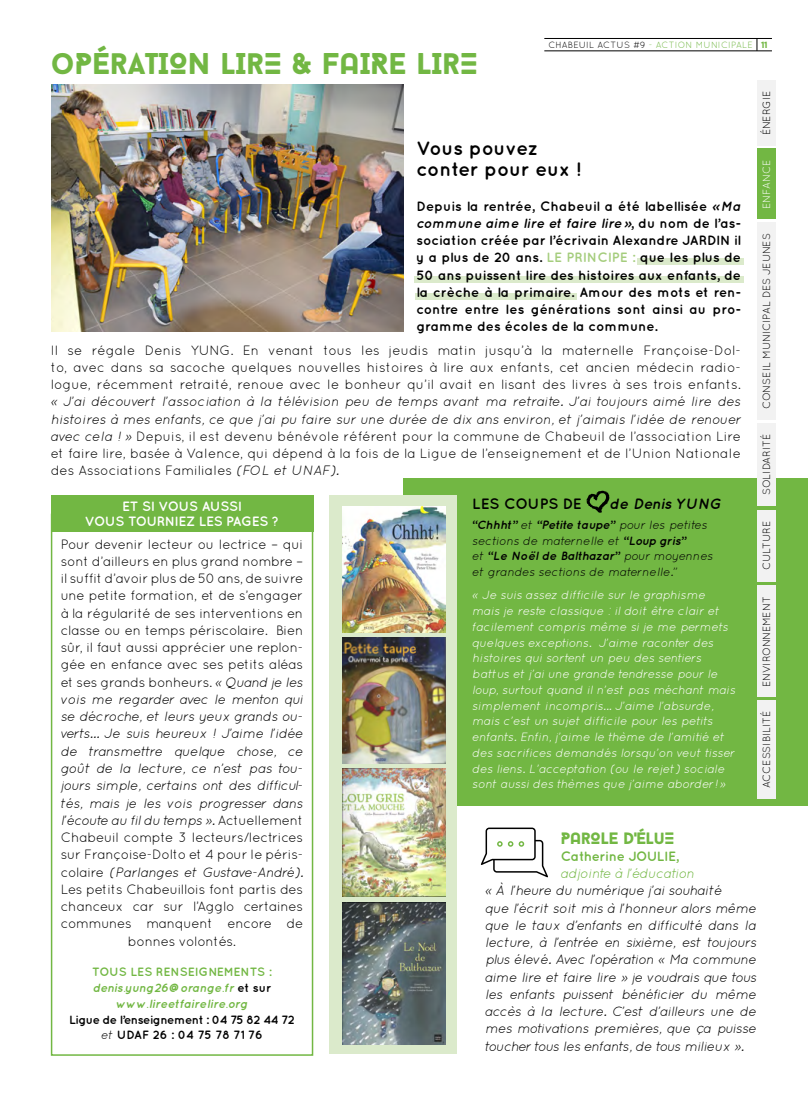
<style>
.page{position:relative;width:808px;height:1106px;background:#fff}
.page>*{position:absolute;margin:0;border:0;box-sizing:border-box;transform-origin:0 0}
.t1{font:900 30px "Baron Neue";color:#72b743}
.t2{font:700 19.5px/21px "Quicksand";letter-spacing:-.01em;color:#000}
.t3{font:900 16.5px "Baron Neue";letter-spacing:-.02em;color:#72b743}
.t4{font:italic 700 15px "Quicksand";color:#000}
.t5{font:700 15px "Quicksand";color:#000}
.t6{font:13.5px/17.2px "Quicksand";letter-spacing:-.02em;color:#000;text-align:justify}
.t7{font:italic 13.5px/17.2px "Quicksand";letter-spacing:-.02em;color:#000;text-align:justify}
.t8{font:700 13.5px/17.2px "Quicksand";color:#000;text-align:justify}
.t9{font:700 13.5px/15px "Quicksand";letter-spacing:-.02em;color:#fff;text-align:center}
.t10{font:italic 13.5px "Quicksand";letter-spacing:-.02em;color:#72b743}
.t11{font:700 13.5px "Quicksand";letter-spacing:-.02em;color:#72b743}
.t12{font:italic 12px/15.8px "Quicksand";color:#fff}
.t13{font:italic 12px/15.8px "Quicksand";color:#000}
.t14{font:italic 700 12px/15.8px "Quicksand";color:#72b743;text-align:center}
.t15{font:700 12px/15.8px "Quicksand";letter-spacing:-.04em;color:#000;text-align:center}
.t16{font:10.5px "Quicksand";color:#000}
.t17{font:10.5px "Quicksand";color:#fff}
.t18{font:9px "Quicksand";letter-spacing:.03em;color:#72b743}
.t19{font:900 9px "Baron Neue";color:#72b743}
.s1{color:#000}
.s2{font-style:italic}
.s3{color:#a5cd7d}
.s4{font-style:normal}
.s5{font-weight:700}
.s6{font-style:normal;color:#000}
.s7{font-weight:400;font-style:italic}
</style>
<div class="page">
<div style="left:51px;top:513px;width:262px;height:542px;border:2px solid #72b743"></div>
<div style="left:51px;top:495px;width:262px;height:36px;background:#72b743"></div>
<div style="left:637px;top:258px;width:107px;height:7px;background:#dbeacb"></div>
<div style="left:415px;top:276px;width:329px;height:6px;background:#dbeacb"></div>
<div style="left:415px;top:293px;width:161px;height:6px;background:#dbeacb"></div>
<svg style="left:757px;top:39px;width:1px;height:12px"></svg>
<img style="left:51px;top:84px;width:353px;height:248px">
<div style="left:404px;top:478px;width:404px;height:327px;background:#72b743"></div>
<svg style="left:586px;top:490px;width:24px;height:23px"></svg>
<div style="left:330px;top:495px;width:127px;height:559px;background:#dbeacb"></div>
<img style="left:342px;top:902px;width:103px;height:142px">
<img style="left:342px;top:506px;width:104px;height:127px">
<img style="left:342px;top:637px;width:104px;height:126px">
<img style="left:342px;top:768px;width:103px;height:128px">
<hr style="left:544px;top:38px;width:228px;height:1px;background:#000">
<hr style="left:544px;top:51px;width:228px;height:1px;background:#000">
<svg style="left:481px;top:827px;width:67px;height:50px"></svg>
<div style="left:757px;top:80px;width:19px;height:65px;background:#f2f2f2"></div>
<div style="left:757px;top:149px;width:19px;height:70px;background:#72b743"></div>
<div style="left:757px;top:222px;width:19px;height:197px;background:#f2f2f2"></div>
<div style="left:757px;top:423px;width:19px;height:83px;background:#f2f2f2"></div>
<div style="left:757px;top:510px;width:19px;height:71px;background:#f2f2f2"></div>
<div style="left:757px;top:585px;width:19px;height:112px;background:#f2f2f2"></div>
<div style="left:757px;top:700px;width:19px;height:98px;background:#f2f2f2"></div>
<h1 class="t1" style="left:51px;top:44px;width:428px">OPÉRATION LIRE &amp; FAIRE LIRE</h1>
<p class="t18" style="left:548px;top:39px;width:206px"><span class="s1">CHABEUIL ACTUS #9</span> - ACTION MUNICIPALE</p>
<p class="t19" style="left:761px;top:39px;width:7px">11</p>
<p class="t16" style="left:760px;top:135px;width:46px;rotate:-90deg">ÉNERGIE</p>
<p class="t17" style="left:760px;top:209px;width:51px;rotate:-90deg">ENFANCE</p>
<p class="t16" style="left:760px;top:409px;width:177px;rotate:-90deg">CONSEIL MUNICIPAL DES JEUNES</p>
<p class="t16" style="left:760px;top:495px;width:63px;rotate:-90deg">SOLIDARITÉ</p>
<p class="t16" style="left:760px;top:570px;width:50px;rotate:-90deg">CULTURE</p>
<p class="t16" style="left:760px;top:687px;width:92px;rotate:-90deg">ENVIRONNEMENT</p>
<p class="t16" style="left:760px;top:788px;width:79px;rotate:-90deg">ACCESSIBILITÉ</p>
<h2 class="t2" style="left:416px;top:137px;width:166px">Vous pouvez conter pour eux !</h2>
<p class="t8" style="left:416px;top:197px;width:326px">Depuis la rentrée, Chabeuil a été labellisée <span class="s2">«Ma commune aime lire et faire lire»</span>, du nom de l’as&shy;sociation créée par l’écrivain Alexandre JARDIN il y a plus de 20 ans. <span class="s3">LE PRINCIPE :</span> que les plus de 50 ans puissent lire des histoires aux enfants, de la crèche à la primaire. Amour des mots et ren&shy;contre entre les générations sont ainsi au pro&shy;gramme des écoles de la commune.</p>
<p class="t6" style="left:51px;top:341px;width:692px">Il se régale Denis YUNG. En venant tous les jeudis matin jusqu’à la maternelle Françoise-Dol&shy;to, avec dans sa sacoche quelques nouvelles histoires à lire aux enfants, cet ancien médecin radio&shy;logue, récemment retraité, renoue avec le bonheur qu’il avait en lisant des livres à ses trois enfants.</p>
<p class="t7" style="left:51px;top:393px;width:692px">« J’ai découvert l’association à la télévision peu de temps avant ma retraite. J’ai toujours aimé lire des histoires à mes enfants, ce que j’ai pu faire sur une durée de dix ans environ, et j’aimais l’idée de renouer avec cela ! » <span class="s4">Depuis, il est devenu bénévole référent pour la commune de Chabeuil de l’association Lire et faire lire, basée à Valence, qui dépend à la fois de la Ligue de l’enseignement et de l’Union Nationale des Associations Familiales</span> (FOL et UNAF).</p>
<p class="t9" style="left:85px;top:498px;width:196px">ET SI VOUS AUSSI<br>VOUS TOURNIEZ LES PAGES ?</p>
<p class="t5" style="left:472px;top:495px;width:111px">LES COUPS DE</p>
<p class="t4" style="left:610px;top:495px;width:113px">de Denis YUNG</p>
<p class="t13" style="left:472px;top:516px;width:242px"><span class="s5">“Chhht”</span> et <span class="s5">“Petite taupe”</span> pour les petites sections de maternelle et <span class="s5">“Loup gris”<br></span>et <span class="s5">“Le Noël de Balthazar”</span> pour moyennes et grandes sections de maternelle.”</p>
<p class="t12" style="left:472px;top:587px;width:265px">« Je suis assez difficile sur le graphisme mais je reste classique : il doit être clair et facilement compris même si je me permets quelques exceptions. J'aime raconter des histoires qui sortent un peu des sentiers battus et j'ai une grande tendresse pour le loup, surtout quand il n'est pas méchant mais simplement incompris... J'aime l'absurde, mais c'est un sujet difficile pour les petits enfants. Enfin, j'aime le thème de l'amitié et des sacrifices demandés lorsqu'on veut tisser des liens. L'acceptation (ou le rejet) sociale sont aussi des thèmes que j'aime aborder !»</p>
<p class="t3" style="left:561px;top:827px;width:115px">PAROLE D'ÉLUE</p>
<p class="t11" style="left:561px;top:848px;width:120px">Catherine JOULIE,</p>
<p class="t10" style="left:561px;top:865px;width:135px">adjointe à l’éducation</p>
<p class="t7" style="left:485px;top:882px;width:273px;text-align:left">« À l’heure du numérique j’ai souhaité<br>que l’écrit soit mis à l’honneur alors même que le taux d’enfants en difficulté dans la lecture, à l’entrée en sixième, est toujours plus élevé. Avec l’opération « Ma commune aime lire et faire lire » je voudrais que tous les enfants puissent bénéficier du même accès à la lecture. C’est d’ailleurs une de mes motivations premières, que ça puisse toucher tous les enfants, de tous milieux ».</p>
<p class="t6" style="left:61px;top:535px;width:244px;text-align:center">Pour devenir lecteur ou lectrice – qui sont d’ailleurs en plus grand nombre – il suffit d’avoir plus de 50 ans, de suivre une petite formation, et de s’engager à la régularité de ses interventions en classe ou en temps périscolaire. Bien sûr, il faut aussi apprécier une replon&shy;gée en enfance avec ses petits aléas et ses grands bonheurs. <span class="s2">« Quand je les vois me regarder avec le menton qui se décroche, et leurs yeux grands ou&shy;verts… Je suis heureux ! J’aime l’idée de transmettre quelque chose, ce goût de la lecture, ce n’est pas tou&shy;jours simple, certains ont des difficul&shy;tés, mais je les vois progresser dans l’écoute au fil du temps ».</span> Actuellement Chabeuil compte 3 lecteurs/lectrices sur Françoise-Dolto et 4 pour le péris&shy;colaire <span class="s2">(Parlanges et Gustave-André).<br></span>Les petits Chabeuillois font partis des chanceux car sur l’Agglo certaines communes manquent encore de bonnes volontés.</p>
<p class="t14" style="left:92px;top:964px;width:181px"><span class="s4">TOUS LES RENSEIGNEMENTS : </span>denis.yung26@orange.fr <span class="s6">et sur </span>www.lireetfairelire.org</p>
<p class="t15" style="left:69px;top:1011px;width:227px">Ligue de l’enseignement : 04 75 82 44 72 <span class="s7">et</span> UDAF 26 : 04 75 78 71 76</p>
</div>
